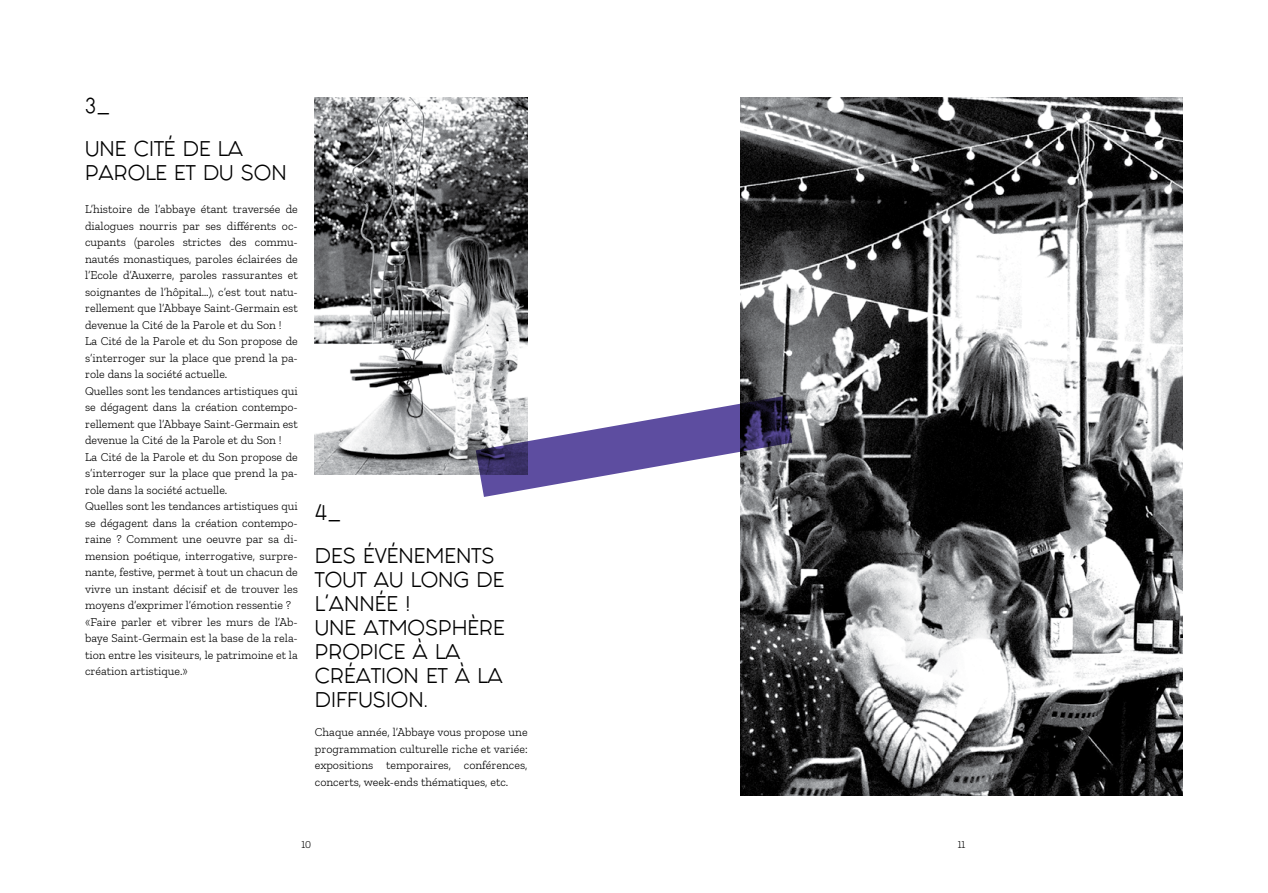
<style>
.page{position:relative;width:1268px;height:893px;background:#fff}
.page>*{position:absolute;margin:0;border:0;box-sizing:border-box;transform-origin:0 0}
.t1{font:18px/24px "Fashion Fetish";color:#000}
.t2{font:300 12px/16.5px "Zilla Slab";color:#000;text-align:justify}
.t3{font:300 10.5px "Zilla Slab";color:#000}
</style>
<div class="page">
<img style="left:740px;top:98px;width:442px;height:697px">
<img style="left:315px;top:98px;width:212px;height:376px">
<svg style="left:475px;top:396px;width:317px;height:101px"></svg>
<h1 class="t1" style="left:85px;top:94px;width:27px">3_</h1>
<h1 class="t1" style="left:85px;top:137px;width:203px">UNE CITÉ DE LA<br>PAROLE ET DU SON</h1>
<p class="t2" style="left:85px;top:201px;width:214px;text-align:left">L’histoire de l’abbaye étant traversée de dialogues nourris par ses différents oc&shy;cupants (paroles strictes des commu&shy;nautés monastiques, paroles éclairées de l’Ecole d’Auxerre, paroles rassurantes et soignantes de l’hôpital…), c’est tout natu&shy;rellement que l’Abbaye Saint-Germain est devenue la Cité de la Parole et du Son !<br>La Cité de la Parole et du Son propose de s’interroger sur la place que prend la pa&shy;role dans la société actuelle.<br>Quelles sont les tendances artistiques qui se dégagent dans la création contempo&shy;rellement que l’Abbaye Saint-Germain est devenue la Cité de la Parole et du Son !<br>La Cité de la Parole et du Son propose de s’interroger sur la place que prend la pa&shy;role dans la société actuelle.<br>Quelles sont les tendances artistiques qui se dégagent dans la création contempo&shy;raine ? Comment une oeuvre par sa di&shy;mension poétique, interrogative, surpre&shy;nante, festive, permet à tout un chacun de vivre un instant décisif et de trouver les moyens d’exprimer l’émotion ressentie ? «Faire parler et vibrer les murs de l’Ab&shy;baye Saint-Germain est la base de la rela&shy;tion entre les visiteurs, le patrimoine et la création artistique.»</p>
<h1 class="t1" style="left:315px;top:501px;width:28px">4_</h1>
<h1 class="t1" style="left:315px;top:544px;width:191px">DES ÉVÉNEMENTS<br>TOUT AU LONG DE<br>L’ANNÉE !<br>UNE ATMOSPHÈRE<br>PROPICE À LA<br>CRÉATION ET À LA<br>DIFFUSION.</h1>
<p class="t2" style="left:315px;top:724px;width:214px">Chaque année, l’Abbaye vous propose une programmation culturelle riche et variée: expositions temporaires, conférences, concerts, week-ends thématiques, etc.</p>
<p class="t3" style="left:301px;top:838px;width:11px">10</p>
<p class="t3" style="left:957px;top:838px;width:9px">11</p>
</div>
